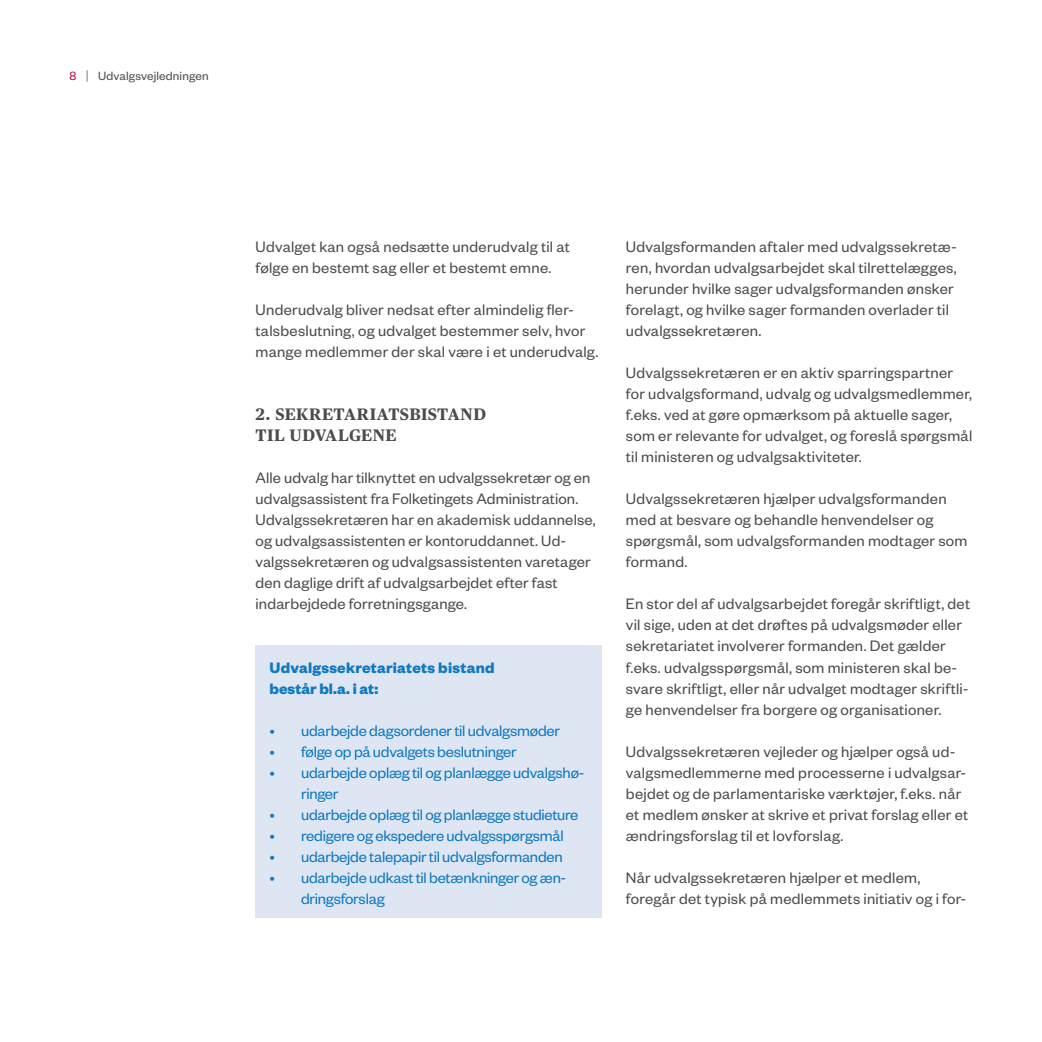
<style>
.page{position:relative;width:1042px;height:1042px;background:#fff}
.page>*{position:absolute;margin:0;border:0;box-sizing:border-box;transform-origin:0 0}
.Brødtekst_Founders_R{font:16.62px/21px "Founders Grotesk";letter-spacing:.015em;color:#4b4c4d}
.t1{font:16.62px/21px "Founders Grotesk";letter-spacing:-.015em;color:#1079bf}
.Brødtekst_Founders_R-2{font:700 16.62px "Founders Grotesk";letter-spacing:.015em;color:#1079bf}
.Mellemrubrik_1_Publi{font:700 16.62px "Publico Text";letter-spacing:.025em;color:#4b4c4d}
.t2{font:13.12px "Founders Grotesk";letter-spacing:.015em;color:#4b4c4d}
.s1{color:#ba053d}
.s2{font-family:"Publico Headline";font-weight:700}
</style>
<div class="page">
<div style="left:255px;top:645px;width:346px;height:273px;background:#dee6f4"></div>
<p class="t2" style="left:69px;top:68px;width:141px"><span class="s1">8</span> <span class="s2">|</span> Udvalgsvejledningen</p>
<p class="Brødtekst_Founders_R" style="left:255px;top:236px;width:316px">Udvalget kan også nedsætte underudvalg til at følge en bestemt sag eller et bestemt emne.</p>
<p class="Brødtekst_Founders_R" style="left:255px;top:299px;width:344px">Underudvalg bliver nedsat efter almindelig fler&shy;talsbeslutning, og udvalget bestemmer selv, hvor mange medlemmer der skal være i et underudvalg.</p>
<p class="Mellemrubrik_1_Publi" style="left:255px;top:402px;width:232px">2. SEKRETARIATSBISTAND</p>
<p class="Mellemrubrik_1_Publi" style="left:255px;top:423px;width:142px">TIL UDVALGENE</p>
<p class="Brødtekst_Founders_R" style="left:255px;top:467px;width:342px">Alle udvalg har tilknyttet en udvalgssekretær og en udvalgsassistent fra Folketingets Administration.<br>Udvalgssekretæren har en akademisk uddannelse, og udvalgsassistenten er kontoruddannet. Ud&shy;valgssekretæren og udvalgsassistenten varetager den daglige drift af udvalgsarbejdet efter fast indarbejdede forretningsgange.</p>
<p class="Brødtekst_Founders_R-2" style="left:270px;top:656px;width:226px">Udvalgssekretariatets bistand</p>
<p class="Brødtekst_Founders_R-2" style="left:270px;top:677px;width:110px">består bl.a. i at:</p>
<p class="t1" style="left:270px;top:719px;width:292px">• udarbejde dagsordener til udvalgsmøder</p>
<p class="t1" style="left:270px;top:740px;width:249px">• følge op på udvalgets beslutninger</p>
<p class="t1" style="left:301px;top:761px;width:285px;text-indent:-32px">• udarbejde oplæg til og planlægge udvalgshø&shy;ringer</p>
<p class="t1" style="left:270px;top:803px;width:310px">• udarbejde oplæg til og planlægge studieture</p>
<p class="t1" style="left:270px;top:824px;width:296px">• redigere og ekspedere udvalgsspørgsmål</p>
<p class="t1" style="left:270px;top:845px;width:295px">• udarbejde talepapir til udvalgsformanden</p>
<p class="t1" style="left:301px;top:866px;width:267px;text-indent:-32px">• udarbejde udkast til betænkninger og æn&shy;dringsforslag</p>
<p class="Brødtekst_Founders_R" style="left:626px;top:236px;width:332px">Udvalgsformanden aftaler med udvalgssekretæ&shy;ren, hvordan udvalgsarbejdet skal tilrettelægges, herunder hvilke sager udvalgsformanden ønsker forelagt, og hvilke sager formanden overlader til udvalgssekretæren.</p>
<p class="Brødtekst_Founders_R" style="left:626px;top:362px;width:348px">Udvalgssekretæren er en aktiv sparringspartner for udvalgsformand, udvalg og udvalgsmedlemmer, f.eks. ved at gøre opmærksom på aktuelle sager, som er relevante for udvalget, og foreslå spørgsmål til ministeren og udvalgsaktiviteter.</p>
<p class="Brødtekst_Founders_R" style="left:626px;top:488px;width:343px">Udvalgssekretæren hjælper udvalgsformanden med at besvare og behandle henvendelser og spørgsmål, som udvalgsformanden modtager som formand.</p>
<p class="Brødtekst_Founders_R" style="left:626px;top:593px;width:346px">En stor del af udvalgsarbejdet foregår skriftligt, det vil sige, uden at det drøftes på udvalgsmøder eller sekretariatet involverer formanden. Det gælder f.eks. udvalgsspørgsmål, som ministeren skal be&shy;svare skriftligt, eller når udvalget modtager skriftli&shy;ge henvendelser fra borgere og organisationer.</p>
<p class="Brødtekst_Founders_R" style="left:626px;top:740px;width:344px">Udvalgssekretæren vejleder og hjælper også ud&shy;valgsmedlemmerne med processerne i udvalgsar&shy;bejdet og de parlamentariske værktøjer, f.eks. når et medlem ønsker at skrive et privat forslag eller et ændringsforslag til et lovforslag.</p>
<p class="Brødtekst_Founders_R" style="left:626px;top:866px;width:342px">Når udvalgssekretæren hjælper et medlem, foregår det typisk på medlemmets initiativ og i for-</p>
</div>
